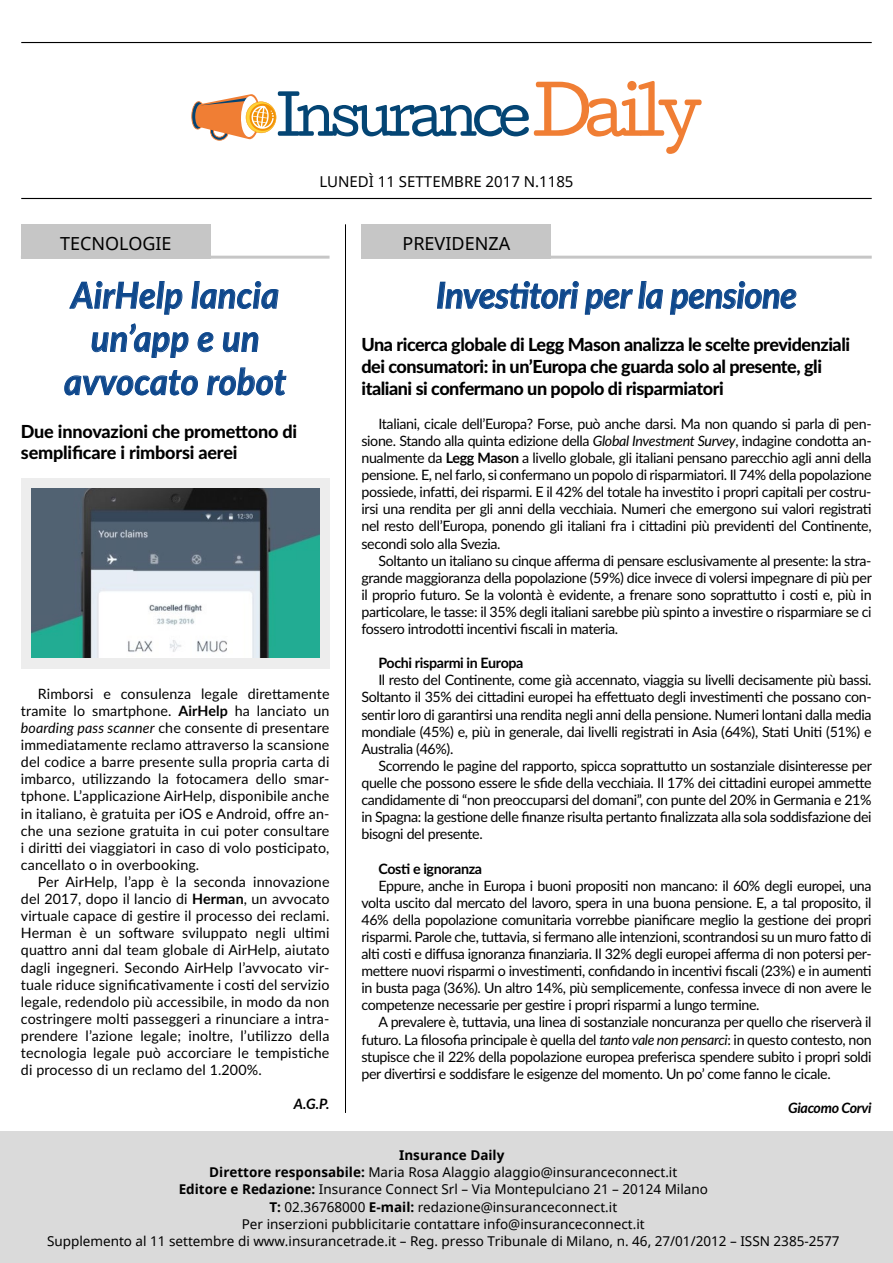
<style>
.page{position:relative;width:893px;height:1263px;background:#fff}
.page>*{position:absolute;margin:0;border:0;box-sizing:border-box;transform-origin:0 0}
.t1{font:italic 700 36px/43.2px "Lato";color:#0f488c;text-align:center;scale:.95 1}
.t2{font:800 18px/21.6px "Lato";letter-spacing:-.025em;color:#000}
.t3{font:18px "Noto Sans";color:#000}
.t4{font:15px "Noto Sans";color:#000}
.t5{font:14.25px/17.1px "Lato";letter-spacing:-.025em;color:#000;text-align:justify}
.t6{font:700 14.25px "Lato";letter-spacing:-.025em;color:#000}
.t7{font:italic 700 14.25px "Lato";letter-spacing:-.025em;color:#000}
.t8{font:13.5px "Noto Sans";color:#000}
.t9{font:700 13.5px "Noto Sans";color:#000}
.s1{font-weight:700}
.s2{font-style:italic}
</style>
<div class="page">
<hr style="left:21px;top:42px;width:851px;height:1px;background:#000">
<hr style="left:21px;top:198px;width:851px;height:1px;background:#000">
<svg style="left:191px;top:81px;width:511px;height:73px"></svg>
<div style="left:0;top:1131px;width:893px;height:132px;background:#dadada"></div>
<svg style="left:69px;top:281px;width:114px;height:34px"></svg>
<svg style="left:191px;top:281px;width:88px;height:28px"></svg>
<svg style="left:92px;top:323px;width:97px;height:35px"></svg>
<svg style="left:197px;top:332px;width:17px;height:20px"></svg>
<svg style="left:223px;top:332px;width:35px;height:21px"></svg>
<svg style="left:64px;top:370px;width:134px;height:26px"></svg>
<svg style="left:207px;top:367px;width:80px;height:29px"></svg>
<svg style="left:437px;top:281px;width:142px;height:28px"></svg>
<svg style="left:585px;top:281px;width:78px;height:34px"></svg>
<svg style="left:670px;top:281px;width:126px;height:34px"></svg>
<hr style="left:345px;top:224px;width:1px;height:889px;background:#000">
<hr style="left:21px;top:256px;width:309px;height:3px;background:#c6c6c6">
<div style="left:21px;top:224px;width:190px;height:35px;background:#c6c6c6"></div>
<div style="left:361px;top:224px;width:190px;height:35px;background:#c6c6c6"></div>
<hr style="left:361px;top:256px;width:511px;height:3px;background:#c6c6c6">
<div style="left:21px;top:478px;width:309px;height:191px;background:#ededed"></div>
<img style="left:32px;top:488px;width:288px;height:170px">
<p class="t4" style="left:319px;top:171px;width:256px">LUNEDÌ 11 SETTEMBRE 2017 N.1185</p>
<p class="t3" style="left:60px;top:231px;width:113px">TECNOLOGIE</p>
<p class="t3" style="left:403px;top:231px;width:109px">PREVIDENZA</p>
<h1 class="t1" style="left:64px;top:272px;width:235px">AirHelp lancia un’app e un avvocato robot</h1>
<p class="t2" style="left:21px;top:420px;width:278px">Due innovazioni che promettono di semplificare i rimborsi aerei</p>
<p class="t5" style="left:21px;top:684px;width:310px;text-indent:17px">Rimborsi e consulenza legale direttamente tramite lo smartphone. <span class="s1">AirHelp</span> ha lanciato un <span class="s2">boarding pass scanner</span> che consente di presentare immediatamente reclamo attraverso la scansione del codice a barre presente sulla propria carta di imbarco, utilizzando la fotocamera dello smar&shy;tphone. L’applicazione AirHelp, disponibile anche in italiano, è gratuita per iOS e Android, offre an&shy;che una sezione gratuita in cui poter consultare i diritti dei viaggiatori in caso di volo posticipato, cancellato o in overbooking.</p>
<p class="t5" style="left:21px;top:873px;width:310px;text-indent:17px">Per AirHelp, l’app è la seconda innovazione del 2017, dopo il lancio di <span class="s1">Herman</span>, un avvocato virtuale capace di gestire il processo dei reclami.<br>Herman è un software sviluppato negli ultimi quattro anni dal team globale di AirHelp, aiutato dagli ingegneri. Secondo AirHelp l’avvocato vir&shy;tuale riduce significativamente i costi del servizio legale, redendolo più accessibile, in modo da non costringere molti passeggeri a rinunciare a intra&shy;prendere l’azione legale; inoltre, l’utilizzo della tecnologia legale può accorciare le tempistiche di processo di un reclamo del 1.200%.</p>
<p class="t7" style="left:294px;top:1094px;width:37px">A.G.P.</p>
<h1 class="t1" style="left:436px;top:272px;width:381px">Investitori per la pensione</h1>
<p class="t2" style="left:361px;top:333px;width:490px">Una ricerca globale di Legg Mason analizza le scelte previdenziali dei consumatori: in un’Europa che guarda solo al presente, gli italiani si confermano un popolo di risparmiatori</p>
<p class="t5" style="left:361px;top:414px;width:512px;text-indent:17px">Italiani, cicale dell’Europa? Forse, può anche darsi. Ma non quando si parla di pen&shy;sione. Stando alla quinta edizione della <span class="s2">Global Investment Survey</span>, indagine condotta an&shy;nualmente da <span class="s1">Legg Mason</span> a livello globale, gli italiani pensano parecchio agli anni della pensione. E, nel farlo, si confermano un popolo di risparmiatori. Il 74% della popolazione possiede, infatti, dei risparmi. E il 42% del totale ha investito i propri capitali per costru&shy;irsi una rendita per gli anni della vecchiaia. Numeri che emergono sui valori registrati nel resto dell’Europa, ponendo gli italiani fra i cittadini più previdenti del Continente, secondi solo alla Svezia.</p>
<p class="t5" style="left:361px;top:551px;width:512px;text-indent:17px">Soltanto un italiano su cinque afferma di pensare esclusivamente al presente: la stra&shy;grande maggioranza della popolazione (59%) dice invece di volersi impegnare di più per il proprio futuro. Se la volontà è evidente, a frenare sono soprattutto i costi e, più in particolare, le tasse: il 35% degli italiani sarebbe più spinto a investire o risparmiare se ci fossero introdotti incentivi fiscali in materia.</p>
<p class="t6" style="left:378px;top:653px;width:147px">Pochi risparmi in Europa</p>
<p class="t5" style="left:361px;top:671px;width:512px;text-indent:17px">Il resto del Continente, come già accennato, viaggia su livelli decisamente più bassi.<br>Soltanto il 35% dei cittadini europei ha effettuato degli investimenti che possano con&shy;sentir loro di garantirsi una rendita negli anni della pensione. Numeri lontani dalla media mondiale (45%) e, più in generale, dai livelli registrati in Asia (64%), Stati Uniti (51%) e Australia (46%).</p>
<p class="t5" style="left:361px;top:756px;width:512px;text-indent:17px">Scorrendo le pagine del rapporto, spicca soprattutto un sostanziale disinteresse per quelle che possono essere le sfide della vecchiaia. Il 17% dei cittadini europei ammette candidamente di “non preoccuparsi del domani”, con punte del 20% in Germania e 21% in Spagna: la gestione delle finanze risulta pertanto finalizzata alla sola soddisfazione dei bisogni del presente.</p>
<p class="t6" style="left:378px;top:858px;width:105px">Costi e ignoranza</p>
<p class="t5" style="left:361px;top:876px;width:512px;text-indent:17px">Eppure, anche in Europa i buoni propositi non mancano: il 60% degli europei, una volta uscito dal mercato del lavoro, spera in una buona pensione. E, a tal proposito, il 46% della popolazione comunitaria vorrebbe pianificare meglio la gestione dei propri risparmi. Parole che, tuttavia, si fermano alle intenzioni, scontrandosi su un muro fatto di alti costi e diffusa ignoranza finanziaria. Il 32% degli europei afferma di non potersi per&shy;mettere nuovi risparmi o investimenti, confidando in incentivi fiscali (23%) e in aumenti in busta paga (36%). Un altro 14%, più semplicemente, confessa invece di non avere le competenze necessarie per gestire i propri risparmi a lungo termine.</p>
<p class="t5" style="left:361px;top:1013px;width:512px;text-indent:17px">A prevalere è, tuttavia, una linea di sostanziale noncuranza per quello che riserverà il futuro. La filosofia principale è quella del <span class="s2">tanto vale non pensarci</span>: in questo contesto, non stupisce che il 22% della popolazione europea preferisca spendere subito i propri soldi per divertirsi e soddisfare le esigenze del momento. Un po’ come fanno le cicale.</p>
<p class="t7" style="left:788px;top:1097px;width:85px">Giacomo Corvi</p>
<p class="t9" style="left:399px;top:1146px;width:107px">Insurance Daily</p>
<p class="t8" style="left:209px;top:1163px;width:469px"><span class="s1">Direttore responsabile:</span> Maria Rosa Alaggio alaggio@insuranceconnect.it</p>
<p class="t8" style="left:179px;top:1180px;width:531px"><span class="s1">Editore e Redazione:</span> Insurance Connect Srl – Via Montepulciano 21 – 20124 Milano</p>
<p class="t8" style="left:269px;top:1197px;width:349px"><span class="s1">T:</span> 02.36768000 <span class="s1">E-mail:</span> redazione@insuranceconnect.it</p>
<p class="t8" style="left:242px;top:1214px;width:404px">Per inserzioni pubblicitarie contattare info@insuranceconnect.it</p>
<p class="t8" style="left:47px;top:1231px;width:794px">Supplemento al 11 settembre di www.insurancetrade.it – Reg. presso Tribunale di Milano, n. 46, 27/01/2012 – ISSN 2385-2577</p>
<p class="t3" style="left:441px;top:1202px;width:12px">3</p>
</div>
